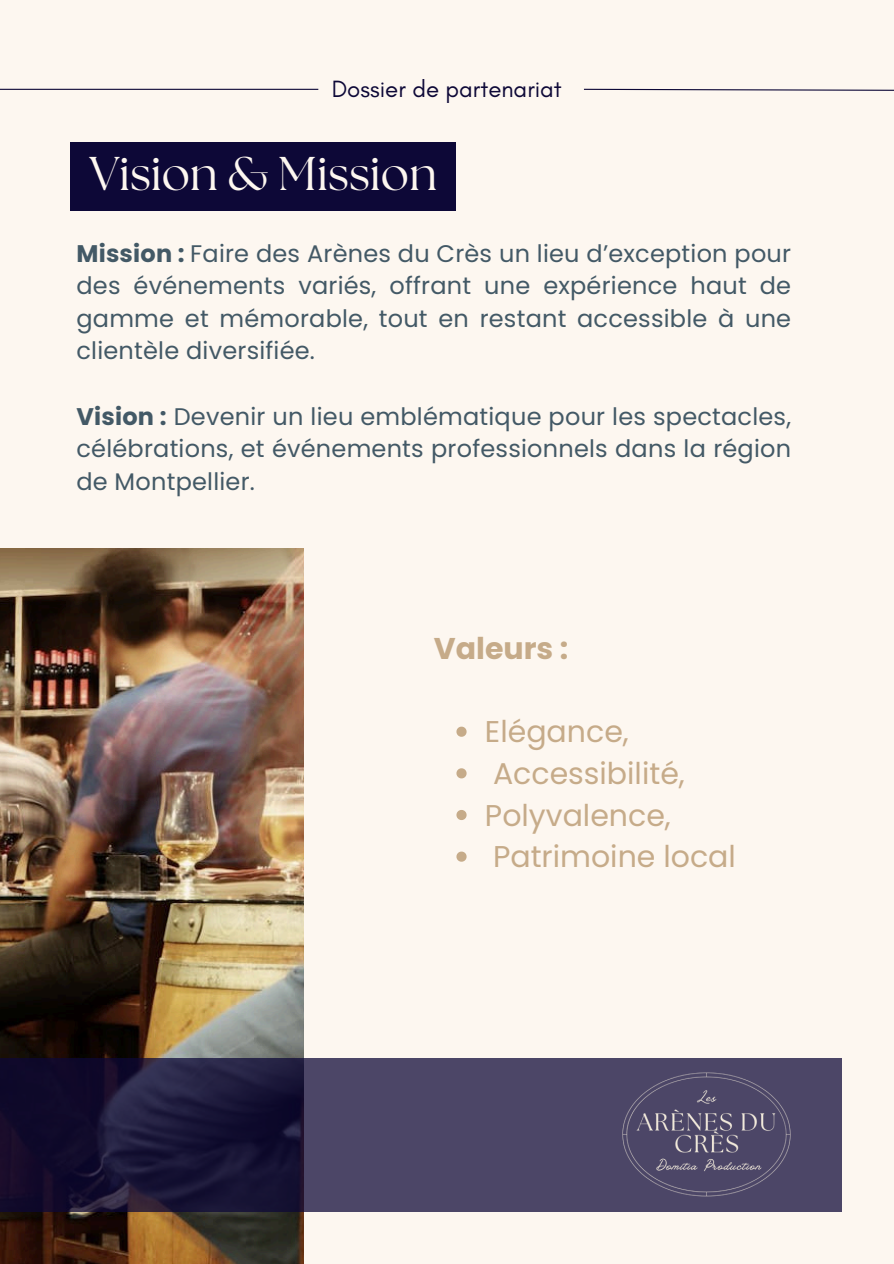
<style>
.page{position:relative;width:894px;height:1264px;background:#fff}
.page>*{position:absolute;margin:0;border:0;box-sizing:border-box;transform-origin:0 0}
.t1{font:47.25px "The Seasons";color:#fdf7f0}
.t2{font:30px "Poppins";color:#c6ab89}
.t3{font:700 30px "Poppins";color:#c6ab89}
.t4{font:24px/32.7px "Poppins";letter-spacing:.01em;color:#435966;text-align:justify}
.t5{font:24px "Glacial Indifference";color:#0d0837}
.s1{font-weight:700}
</style>
<div class="page">
<div style="left:0;top:0;width:893px;height:1263px;background:#fdf7f0"></div>
<img style="left:0;top:548px;width:304px;height:715px">
<svg style="left:0;top:1058px;width:841px;height:153px;background:#312c4d"></svg>
<hr style="left:0;top:89px;width:318px;height:1px;background:#0d0837">
<svg style="left:584px;top:88px;width:309px;height:3px"></svg>
<img style="left:583px;top:1058px;width:246px;height:154px">
<div style="left:70px;top:142px;width:386px;height:69px;background:#0d0837"></div>
<svg style="left:456px;top:726px;width:10px;height:10px"></svg>
<svg style="left:456px;top:768px;width:10px;height:10px"></svg>
<svg style="left:456px;top:810px;width:10px;height:10px"></svg>
<svg style="left:456px;top:851px;width:10px;height:10px"></svg>
<h1 class="t5" style="left:331px;top:74px;width:231px">Dossier de partenariat</h1>
<p class="t1" style="left:89px;top:152px;width:349px">Vision &amp; Mission</p>
<p class="t4" style="left:76px;top:237px;width:716px"><span class="s1">Mission :</span> Faire des Arènes du Crès un lieu d’exception pour des événements variés, offrant une expérience haut de gamme et mémorable, tout en restant accessible à une clientèle diversifiée.</p>
<p class="t4" style="left:76px;top:400px;width:716px"><span class="s1">Vision :</span> Devenir un lieu emblématique pour les spectacles, célébrations, et événements professionnels dans la région de Montpellier.</p>
<p class="t3" style="left:434px;top:627px;width:136px">Valeurs :</p>
<p class="t2" style="left:485px;top:711px;width:145px">Elégance,</p>
<p class="t2" style="left:493px;top:752px;width:193px">Accessibilité,</p>
<h2 class="t2" style="left:485px;top:794px;width:187px">Polyvalence,</h2>
<p class="t2" style="left:493px;top:835px;width:244px">Patrimoine local</p>
</div>
